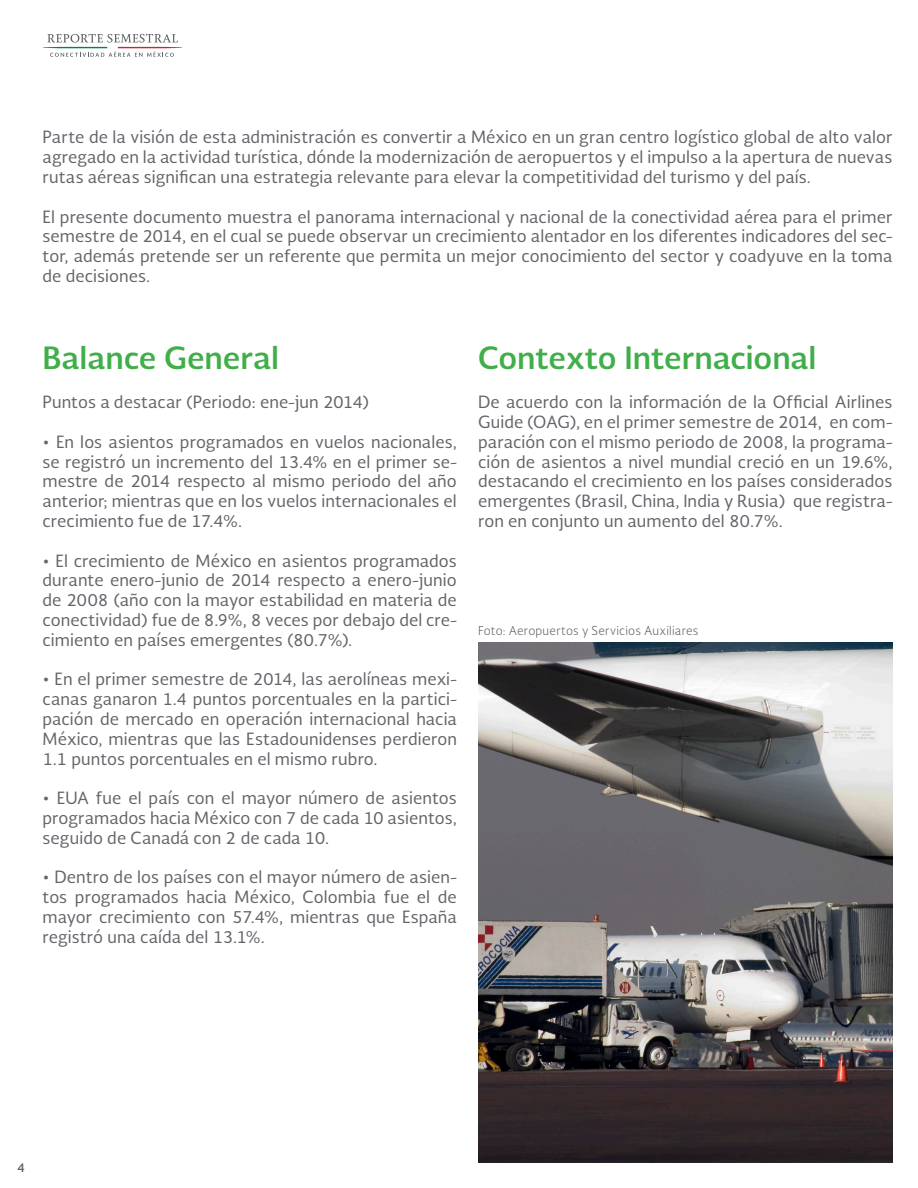
<style>
.page{position:relative;width:918px;height:1188px;background:#fff}
.page>*{position:absolute;margin:0;border:0;box-sizing:border-box;transform-origin:0 0}
.Estilo_de_párrafo_1{font:700 30px "Soberana Sans";color:#40ae49}
.Estilo_de_párrafo_1-2{font:16.5px/19.8px "Soberana Sans";letter-spacing:.005em;color:#63656a;text-align:justify}
.Estilo_de_párrafo_1-3{font:300 12px "Soberana Sans";letter-spacing:.015em;color:#5a6065}
.Estilo_de_párrafo_1-4{font:700 12px "Soberana Sans";color:#63656a}
</style>
<div class="page">
<svg style="left:43px;top:34px;width:140px;height:23px"></svg>
<img style="left:478px;top:642px;width:414px;height:520px">
<p class="Estilo_de_párrafo_1-2" style="left:43px;top:127px;width:852px">Parte de la visión de esta administración es convertir a México en un gran centro logístico global de alto valor agregado en la actividad turística, dónde la modernización de aeropuertos y el impulso a la apertura de nuevas rutas aéreas significan una estrategia relevante para elevar la competitividad del turismo y del país.</p>
<p class="Estilo_de_párrafo_1-2" style="left:43px;top:206px;width:851px">El presente documento muestra el panorama internacional y nacional de la conectividad aérea para el primer semestre de 2014, en el cual se puede observar un crecimiento alentador en los diferentes indicadores del sec&shy;tor, además pretende ser un referente que permita un mejor conocimiento del sector y coadyuve en la toma de decisiones.</p>
<p class="Estilo_de_párrafo_1" style="left:43px;top:337px;width:238px">Balance General</p>
<p class="Estilo_de_párrafo_1-2" style="left:43px;top:392px;width:328px">Puntos a destacar (Periodo: ene-jun 2014)</p>
<p class="Estilo_de_párrafo_1-2" style="left:43px;top:431px;width:416px">• En los asientos programados en vuelos nacionales, se registró un incremento del 13.4% en el primer se&shy;mestre de 2014 respecto al mismo periodo del año anterior; mientras que en los vuelos internacionales el crecimiento fue de 17.4%.</p>
<p class="Estilo_de_párrafo_1-2" style="left:43px;top:550px;width:416px">• El crecimiento de México en asientos programados durante enero-junio de 2014 respecto a enero-junio de 2008 (año con la mayor estabilidad en materia de conectividad) fue de 8.9%, 8 veces por debajo del cre&shy;cimiento en países emergentes (80.7%).</p>
<p class="Estilo_de_párrafo_1-2" style="left:43px;top:669px;width:416px">• En el primer semestre de 2014, las aerolíneas mexi&shy;canas ganaron 1.4 puntos porcentuales en la partici&shy;pación de mercado en operación internacional hacia México, mientras que las Estadounidenses perdieron 1.1 puntos porcentuales en el mismo rubro.</p>
<p class="Estilo_de_párrafo_1-2" style="left:43px;top:788px;width:416px">• EUA fue el país con el mayor número de asientos programados hacia México con 7 de cada 10 asientos, seguido de Canadá con 2 de cada 10.</p>
<p class="Estilo_de_párrafo_1-2" style="left:43px;top:867px;width:416px">• Dentro de los países con el mayor número de asien&shy;tos programados hacia México, Colombia fue el de mayor crecimiento con 57.4%, mientras que España registró una caída del 13.1%.</p>
<p class="Estilo_de_párrafo_1" style="left:478px;top:337px;width:340px">Contexto Internacional</p>
<p class="Estilo_de_párrafo_1-2" style="left:478px;top:392px;width:416px">De acuerdo con la información de la Official Airlines Guide (OAG), en el primer semestre de 2014, en com&shy;paración con el mismo periodo de 2008, la programa&shy;ción de asientos a nivel mundial creció en un 19.6%, destacando el crecimiento en los países considerados emergentes (Brasil, China, India y Rusia) que registra&shy;ron en conjunto un aumento del 80.7%.</p>
<p class="Estilo_de_párrafo_1-3" style="left:478px;top:623px;width:222px">Foto: Aeropuertos y Servicios Auxiliares</p>
<p class="Estilo_de_párrafo_1-4" style="left:17px;top:1159px;width:9px">4</p>
</div>
